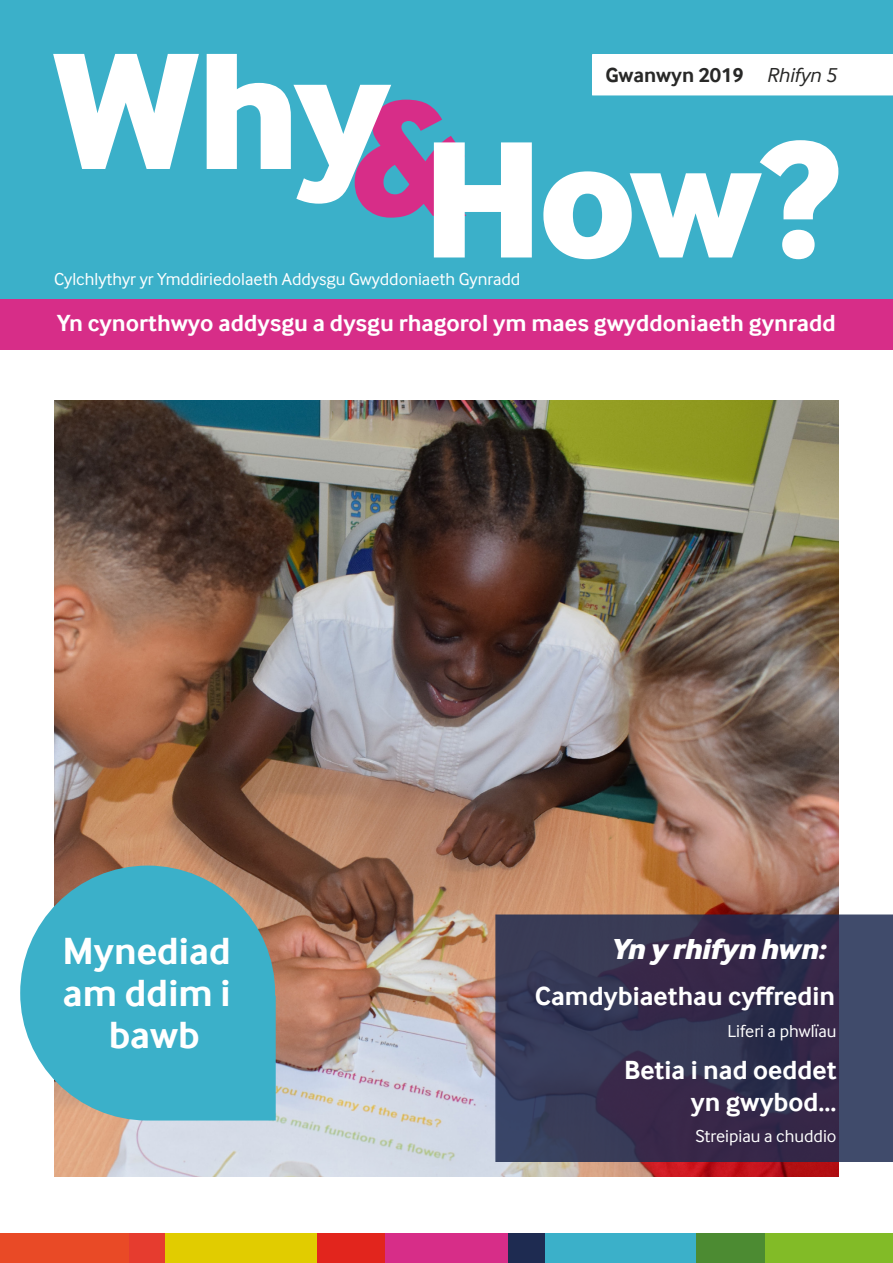
<style>
.page{position:relative;width:893px;height:1263px;background:#fff}
.page>*{position:absolute;margin:0;border:0;box-sizing:border-box;transform-origin:0 0}
.t1{font:800 172.5px "Inter Face";letter-spacing:-.03em;color:#fff}
.t2{font:700 39px/42px "Inter Face";color:#fff;text-align:center}
.t3{font:italic 800 30px "Inter Face";color:#fff}
.t4{font:700 27px/32.4px "Inter Face";color:#fff;text-align:right}
.t5{font:700 24px "Inter Face";color:#fff}
.t6{font:700 21px "Inter Face";color:#282827}
.t7{font:18px "Inter Face";color:#fff}
.s1{font-weight:400;font-style:italic}
</style>
<div class="page">
<img style="left:54px;top:401px;width:785px;height:776px">
<svg style="left:495px;top:914px;width:398px;height:248px;background:#373453"></svg>
<svg style="left:20px;top:865px;width:256px;height:255px;background:#59b5c7"></svg>
<div style="left:0;top:297px;width:893px;height:53px;background:#d72d88"></div>
<div style="left:0;top:0;width:893px;height:299px;background:#3bb0c9"></div>
<div style="left:592px;top:54px;width:301px;height:41px;background:#fff"></div>
<div style="left:765px;top:1234px;width:128px;height:29px;background:#82bb27"></div>
<div style="left:544px;top:1234px;width:152px;height:29px;background:#3bb0c9"></div>
<div style="left:696px;top:1234px;width:69px;height:29px;background:#4c8b32"></div>
<div style="left:385px;top:1234px;width:123px;height:29px;background:#d72d88"></div>
<div style="left:508px;top:1234px;width:36px;height:29px;background:#1e2b51"></div>
<div style="left:165px;top:1234px;width:152px;height:29px;background:#e1cc00"></div>
<div style="left:317px;top:1234px;width:68px;height:29px;background:#e2251d"></div>
<div style="left:0;top:1234px;width:129px;height:29px;background:#e94a26"></div>
<div style="left:129px;top:1234px;width:36px;height:29px;background:#e63c2f"></div>
<h1 class="t1" style="left:54px;top:7px;width:338px">Why</h1>
<p class="t6" style="left:605px;top:63px;width:233px">Gwanwyn 2019 <span class="s1">Rhifyn 5</span></p>
<h1 class="t1" style="left:350px;top:96px;width:491px"><sup>&amp;</sup>How?</h1>
<p class="t7" style="left:54px;top:269px;width:468px">Cylchlythyr yr Ymddiriedolaeth Addysgu Gwyddoniaeth Gynradd</p>
<h3 class="t5" style="left:57px;top:310px;width:780px">Yn cynorthwyo addysgu a dysgu rhagorol ym maes gwyddoniaeth gynradd</h3>
<h2 class="t2" style="left:63px;top:930px;width:170px">Mynediad</h2>
<h3 class="t3" style="left:610px;top:931px;width:216px">Yn y rhifyn hwn:</h3>
<h2 class="t2" style="left:63px;top:972px;width:170px">am ddim i bawb</h2>
<h3 class="t4" style="left:535px;top:979px;width:302px">Camdybiaethau cyffredin</h3>
<p class="t7" style="left:727px;top:1021px;width:111px">Liferi a phwlïau</p>
<h3 class="t4" style="left:624px;top:1054px;width:214px">Betia i nad oeddet yn gwybod...</h3>
<p class="t7" style="left:696px;top:1125px;width:143px">Streipiau a chuddio</p>
</div>
